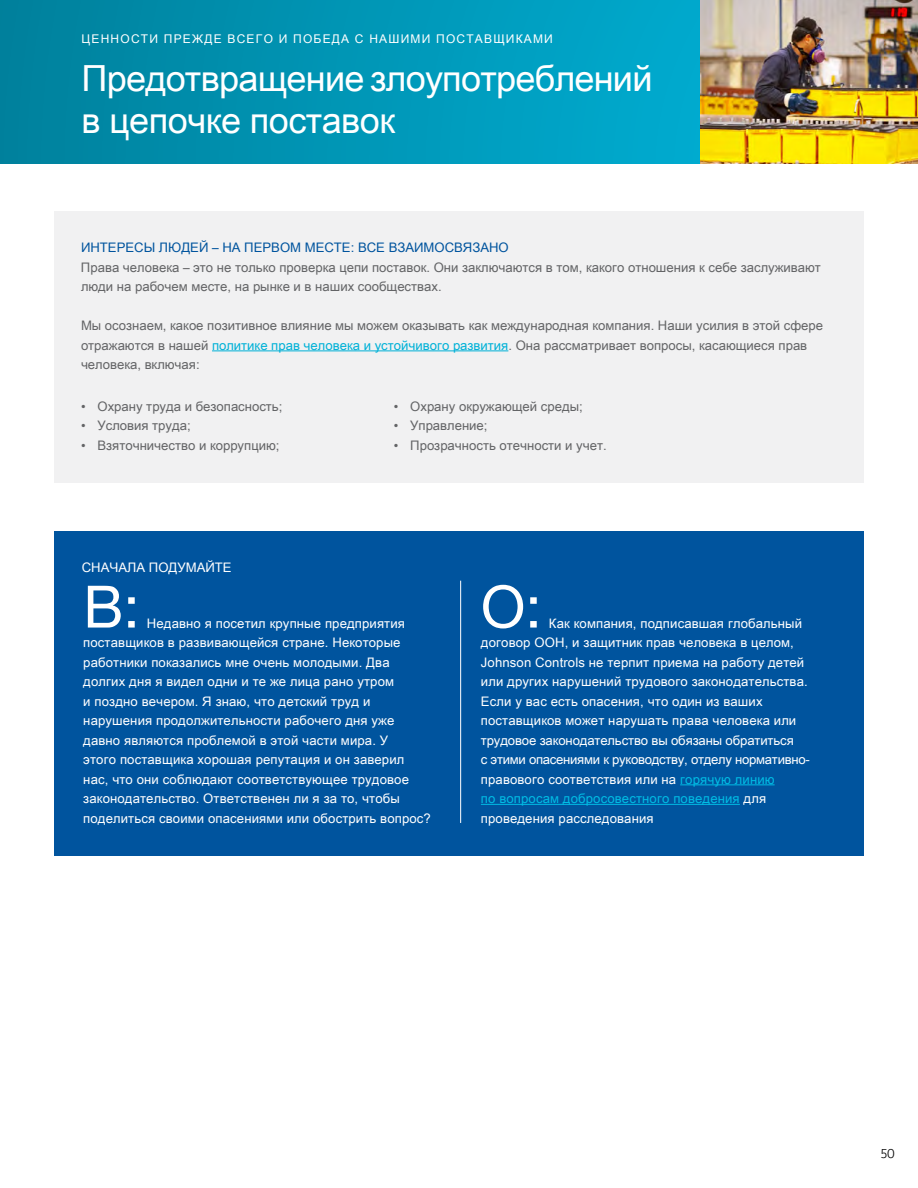
<style>
.page{position:relative;width:918px;height:1188px;background:#fff}
.page>*{position:absolute;margin:0;border:0;box-sizing:border-box;transform-origin:0 0}
.t1{font:58.5px "Helvetica Neue";color:#fff}
.t2{font:36px/42px "Arial Unicode MS";letter-spacing:-.02em;color:#fff}
.t3{font:13.5px "Maurea Light Lf";color:#000}
.t4{font:13.2px/19.5px "Arial Unicode MS";letter-spacing:.01em;color:#fff}
.t5{font:13.2px/19.5px "Arial Unicode MS";color:#636466}
.t6{font:13.2px "Arial Unicode MS";color:#00549e}
.t7{font:12px "Arial Unicode MS";letter-spacing:.1em;color:#fff}
.s1{color:#00b1d7}
.s2{color:#00bce4}
</style>
<div class="page">
<svg style="left:0;top:0;width:701px;height:163px;background:#0095b5"></svg>
<div style="left:54px;top:531px;width:810px;height:324px;background:#00549e"></div>
<hr style="left:680px;top:785px;width:95px;height:1px;background:#00bce4">
<hr style="left:481px;top:804px;width:259px;height:1px;background:#00bce4">
<hr style="left:460px;top:581px;width:1px;height:242px;background:#fff">
<div style="left:54px;top:211px;width:810px;height:272px;background:#f1f1f2"></div>
<hr style="left:212px;top:351px;width:296px;height:1px;background:#00b1d7">
<img style="left:701px;top:0;width:217px;height:163px">
<p class="t7" style="left:82px;top:30px;width:473px">ЦЕННОСТИ ПРЕЖДЕ ВСЕГО И ПОБЕДА С НАШИМИ ПОСТАВЩИКАМИ</p>
<h2 class="t2" style="left:82px;top:57px;width:572px">Предотвращение злоупотреблений в цепочке поставок</h2>
<p class="t6" style="left:81px;top:238px;width:429px">ИНТЕРЕСЫ ЛЮДЕЙ – НА ПЕРВОМ МЕСТЕ: ВСЕ ВЗАИМОСВЯЗАНО</p>
<p class="t5" style="left:81px;top:257px;width:741px">Права человека – это не только проверка цепи поставок. Они заключаются в том, какого отношения к себе заслуживают люди на рабочем месте, на рынке и в наших сообществах.</p>
<p class="t5" style="left:81px;top:315px;width:744px">Мы осознаем, какое позитивное влияние мы можем оказывать как международная компания. Наши усилия в этой сфере отражаются в нашей <span class="s1">политике прав человека и устойчивого развития</span>. Она рассматривает вопросы, касающиеся прав человека, включая:</p>
<p class="t5" style="left:81px;top:396px;width:203px">• Охрану труда и безопасность;</p>
<p class="t5" style="left:81px;top:415px;width:111px">• Условия труда;</p>
<p class="t5" style="left:81px;top:435px;width:200px">• Взяточничество и коррупцию;</p>
<p class="t5" style="left:394px;top:396px;width:191px">• Охрану окружающей среды;</p>
<p class="t5" style="left:394px;top:416px;width:95px">• Управление;</p>
<p class="t5" style="left:394px;top:435px;width:212px">• Прозрачность отечности и учет.</p>
<p class="t4" style="left:82px;top:557px;width:151px">СНАЧАЛА ПОДУМАЙТЕ</p>
<h1 class="t1" style="left:83px;top:565px;width:58px">В:</h1>
<p class="t4" style="left:83px;top:613px;width:349px;text-indent:64px">Недавно я посетил крупные предприятия поставщиков в развивающейся стране. Некоторые работники показались мне очень молодыми. Два долгих дня я видел одни и те же лица рано утром<br>и поздно вечером. Я знаю, что детский труд и нарушения продолжительности рабочего дня уже давно являются проблемой в этой части мира. У<br>этого поставщика хорошая репутация и он заверил нас, что они соблюдают соответствующее трудовое законодательство. Ответственен ли я за то, чтобы поделиться своими опасениями или обострить вопрос?</p>
<h1 class="t1" style="left:481px;top:565px;width:62px">О:</h1>
<p class="t4" style="left:481px;top:613px;width:330px;text-indent:68px">Как компания, подписавшая глобальный договор ООН, и защитник прав человека в целом, Johnson Controls не терпит приема на работу детей или других нарушений трудового законодательства.<br>Если у вас есть опасения, что один из ваших поставщиков может нарушать права человека или трудовое законодательство вы обязаны обратиться<br>с этими опасениями к руководству, отделу нормативно&shy;правового соответствия или на <span class="s2">горячую линию<br>по вопросам добросовестного поведения</span> для проведения расследования</p>
<p class="t3" style="left:881px;top:1145px;width:16px">50</p>
</div>
